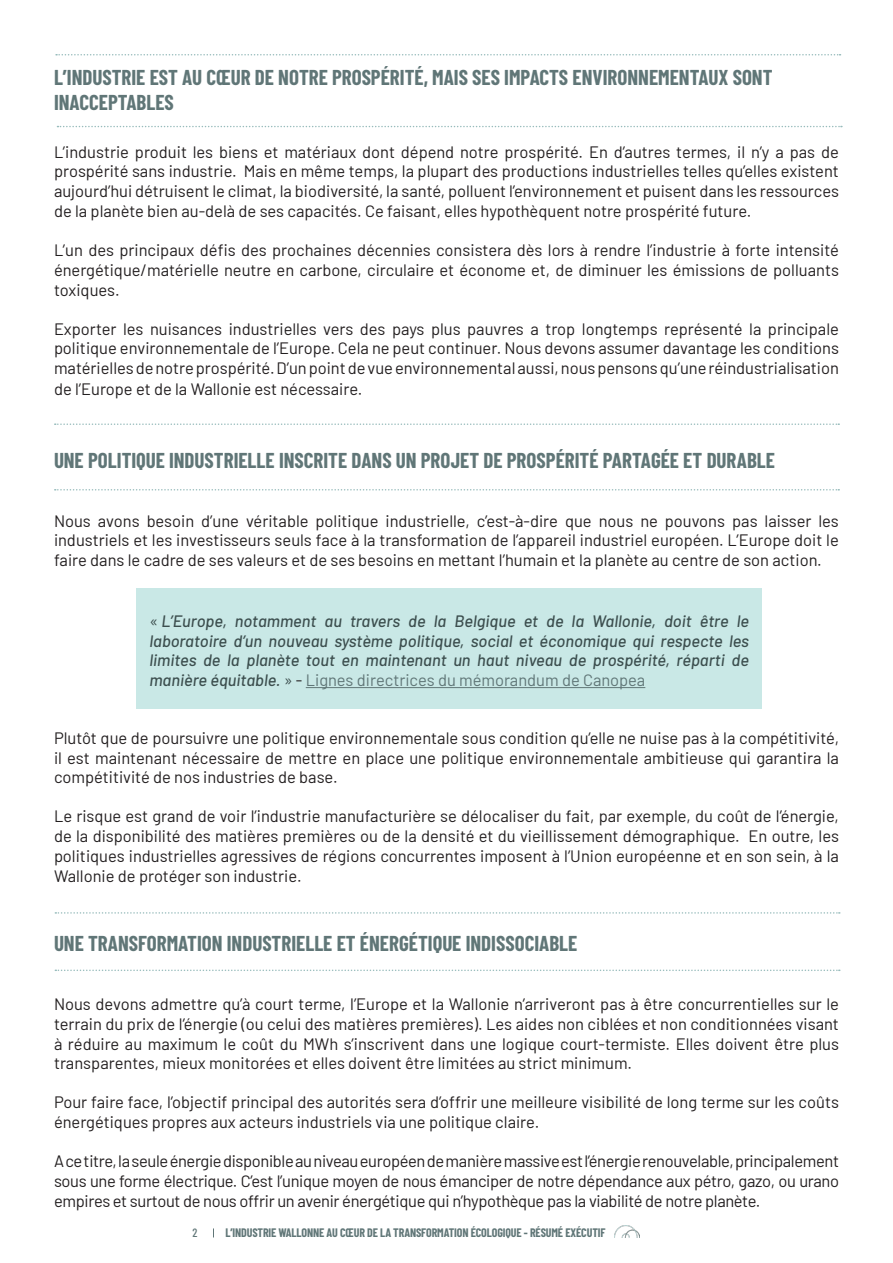
<style>
.page{position:relative;width:893px;height:1263px;background:#fff}
.page>*{position:absolute;margin:0;border:0;box-sizing:border-box;transform-origin:0 0}
._02_TITRE{font:700 21px/25.2px "Barlow Condensed";color:#607677}
.t1{font:16.5px/19.8px "Barlow";color:#231f20;text-align:justify}
.t2{font:italic 500 16.5px/19.8px "Barlow";color:#3c4e4e;text-align:justify}
.t3{font:700 12px "Barlow Condensed";letter-spacing:-.01em;color:#607677}
.t4{font:500 12px "Barlow Condensed";color:#607677}
.s1{font-weight:400;font-style:normal}
.s2{font-weight:400;font-style:normal;color:#231f20}
.s3{font-weight:400;font-style:normal;color:#607677}
</style>
<div class="page">
<img style="left:614px;top:1225px;width:26px;height:12px">
<div style="left:137px;top:588px;width:625px;height:120px;background:#c9e8e6"></div>
<hr style="left:306px;top:687px;width:339px;height:1px;background:#607677">
<svg style="left:57px;top:126px;width:785px;height:1px"></svg>
<svg style="left:56px;top:54px;width:784px;height:2px"></svg>
<svg style="left:55px;top:423px;width:784px;height:2px"></svg>
<svg style="left:55px;top:489px;width:784px;height:1px"></svg>
<svg style="left:55px;top:969px;width:785px;height:2px"></svg>
<svg style="left:55px;top:912px;width:785px;height:2px"></svg>
<p class="_02_TITRE" style="left:54px;top:64px;width:720px">L’INDUSTRIE EST AU CŒUR DE NOTRE PROSPÉRITÉ, MAIS SES IMPACTS ENVIRONNEMENTAUX SONT<br>INACCEPTABLES</p>
<p class="t1" style="left:54px;top:141px;width:786px">L’industrie produit les biens et matériaux dont dépend notre prospérité. En d’autres termes, il n’y a pas de prospérité sans industrie. Mais en même temps, la plupart des productions industrielles telles qu’elles existent aujourd’hui détruisent le climat, la biodiversité, la santé, polluent l’environnement et puisent dans les ressources de la planète bien au-delà de ses capacités. Ce faisant, elles hypothèquent notre prospérité future.</p>
<p class="t1" style="left:54px;top:239px;width:786px">L’un des principaux défis des prochaines décennies consistera dès lors à rendre l’industrie à forte intensité énergétique/matérielle neutre en carbone, circulaire et économe et, de diminuer les émissions de polluants toxiques.</p>
<p class="t1" style="left:54px;top:317px;width:786px;line-height:20.2px">Exporter les nuisances industrielles vers des pays plus pauvres a trop longtemps représenté la principale politique environnementale de l’Europe. Cela ne peut continuer. Nous devons assumer davantage les conditions matérielles de notre prospérité. D’un point de vue environnemental aussi, nous pensons qu’une réindustrialisation de l’Europe et de la Wallonie est nécessaire.</p>
<p class="_02_TITRE" style="left:54px;top:447px;width:723px">UNE POLITIQUE INDUSTRIELLE INSCRITE DANS UN PROJET DE PROSPÉRITÉ PARTAGÉE ET DURABLE</p>
<p class="t1" style="left:54px;top:509px;width:786px">Nous avons besoin d’une véritable politique industrielle, c’est-à-dire que nous ne pouvons pas laisser les industriels et les investisseurs seuls face à la transformation de l’appareil industriel européen. L’Europe doit le faire dans le cadre de ses valeurs et de ses besoins en mettant l’humain et la planète au centre de son action.</p>
<p class="t2" style="left:149px;top:609px;width:601px"><span class="s1">«</span> L’Europe, notamment au travers de la Belgique et de la Wallonie, doit être le laboratoire d’un nouveau système politique, social et économique qui respecte les limites de la planète tout en maintenant un haut niveau de prospérité, réparti de manière équitable. <span class="s1">»</span> <span class="s2">-</span> <span class="s3">Lignes directrices du mémorandum de Canopea</span></p>
<p class="t1" style="left:54px;top:727px;width:786px">Plutôt que de poursuivre une politique environnementale sous condition qu’elle ne nuise pas à la compétitivité, il est maintenant nécessaire de mettre en place une politique environnementale ambitieuse qui garantira la compétitivité de nos industries de base.</p>
<p class="t1" style="left:54px;top:805px;width:786px">Le risque est grand de voir l’industrie manufacturière se délocaliser du fait, par exemple, du coût de l’énergie, de la disponibilité des matières premières ou de la densité et du vieillissement démographique. En outre, les politiques industrielles agressives de régions concurrentes imposent à l’Union européenne et en son sein, à la Wallonie de protéger son industrie.</p>
<p class="_02_TITRE" style="left:54px;top:930px;width:525px">UNE TRANSFORMATION INDUSTRIELLE ET ÉNERGÉTIQUE INDISSOCIABLE</p>
<p class="t1" style="left:54px;top:993px;width:786px">Nous devons admettre qu’à court terme, l’Europe et la Wallonie n’arriveront pas à être concurrentielles sur le terrain du prix de l’énergie (ou celui des matières premières). Les aides non ciblées et non conditionnées visant à réduire au maximum le coût du MWh s’inscrivent dans une logique court-termiste. Elles doivent être plus transparentes, mieux monitorées et elles doivent être limitées au strict minimum.</p>
<p class="t1" style="left:54px;top:1091px;width:786px">Pour faire face, l’objectif principal des autorités sera d’offrir une meilleure visibilité de long terme sur les coûts énergétiques propres aux acteurs industriels via une politique claire.</p>
<p class="t1" style="left:54px;top:1150px;width:786px">A ce titre, la seule énergie disponible au niveau européen de manière massive est l’énergie renouvelable, principalement sous une forme électrique. C’est l’unique moyen de nous émanciper de notre dépendance aux pétro, gazo, ou urano empires et surtout de nous offrir un avenir énergétique qui n’hypothèque pas la viabilité de notre planète.</p>
<p class="t4" style="left:192px;top:1224px;width:6px">2</p>
<p class="t3" style="left:225px;top:1224px;width:382px">L’INDUSTRIE WALLONNE AU CŒUR DE LA TRANSFORMATION ÉCOLOGIQUE - RÉSUMÉ EXÉCUTIF</p>
</div>
